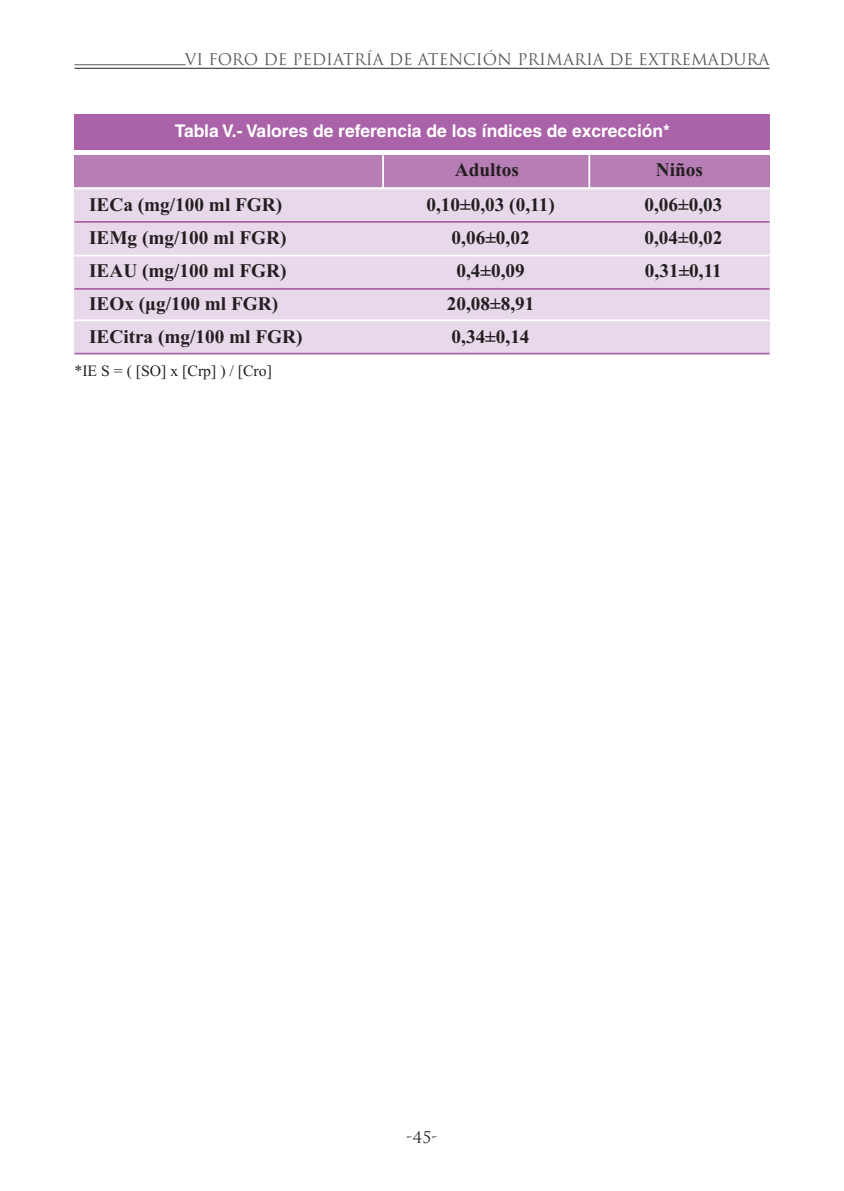
<style>
.page{position:relative;width:844px;height:1191px;background:#fff}
.page>*{position:absolute;margin:0;border:0;box-sizing:border-box;transform-origin:0 0}
.t1{font:700 19.25px "Times New Roman";color:#231f20}
.t2{font:700 17.5px "Helvetica";color:#fff}
.t3{font:15.75px "Trajan";color:#57585a}
.t4{font:15.75px "Times New Roman";color:#231f20}
.t5{font:15.75px "Trajan";color:#231f20}
</style>
<div class="page">
<hr style="left:74px;top:64px;width:111px;height:1px;background:#57585a">
<hr style="left:74px;top:68px;width:695px;height:1px;background:#231f20">
<div style="left:74px;top:155px;width:695px;height:199px;background:#e8d9ea"></div>
<div style="left:74px;top:155px;width:695px;height:32px;background:#b77db5"></div>
<div style="left:74px;top:114px;width:695px;height:35px;background:#aa62a8"></div>
<hr style="left:74px;top:188px;width:695px;height:1px;background:#fff">
<hr style="left:74px;top:221px;width:695px;height:2px;background:#aa62a8">
<hr style="left:74px;top:255px;width:695px;height:1px;background:#fff">
<hr style="left:74px;top:288px;width:695px;height:2px;background:#aa62a8">
<hr style="left:74px;top:319px;width:695px;height:2px;background:#fff">
<hr style="left:74px;top:353px;width:695px;height:1px;background:#aa62a8">
<hr style="left:382px;top:155px;width:2px;height:33px;background:#fff">
<hr style="left:588px;top:155px;width:2px;height:33px;background:#fff">
<p class="t3" style="left:185px;top:50px;width:586px">VI FORO DE PEDIATRÍA DE ATENCIÓN PRIMARIA DE EXTREMADURA</p>
<p class="t2" style="left:175px;top:125px;width:496px">Tabla V.- Valores de referencia de los índices de excrección*</p>
<p class="t1" style="left:454px;top:158px;width:66px">Adultos</p>
<p class="t1" style="left:655px;top:158px;width:49px">Niños</p>
<p class="t1" style="left:89px;top:193px;width:195px">IECa (mg/100 ml FGR)</p>
<p class="t1" style="left:426px;top:193px;width:130px">0,10±0,03 (0,11)</p>
<p class="t1" style="left:644px;top:193px;width:79px">0,06±0,03</p>
<p class="t1" style="left:89px;top:226px;width:199px">IEMg (mg/100 ml FGR)</p>
<p class="t1" style="left:451px;top:226px;width:79px">0,06±0,02</p>
<p class="t1" style="left:644px;top:226px;width:79px">0,04±0,02</p>
<p class="t1" style="left:89px;top:259px;width:199px">IEAU (mg/100 ml FGR)</p>
<p class="t1" style="left:456px;top:259px;width:70px">0,4±0,09</p>
<p class="t1" style="left:644px;top:259px;width:78px">0,31±0,11</p>
<p class="t1" style="left:89px;top:292px;width:190px">IEOx (µg/100 ml FGR)</p>
<p class="t1" style="left:446px;top:292px;width:89px">20,08±8,91</p>
<p class="t1" style="left:89px;top:325px;width:215px">IECitra (mg/100 ml FGR)</p>
<p class="t1" style="left:451px;top:325px;width:79px">0,34±0,14</p>
<p class="t4" style="left:74px;top:361px;width:199px">*IE S = ( [SO] x [Crp] ) / [Cro]</p>
<p class="t5" style="left:406px;top:1128px;width:33px">-45-</p>
</div>
